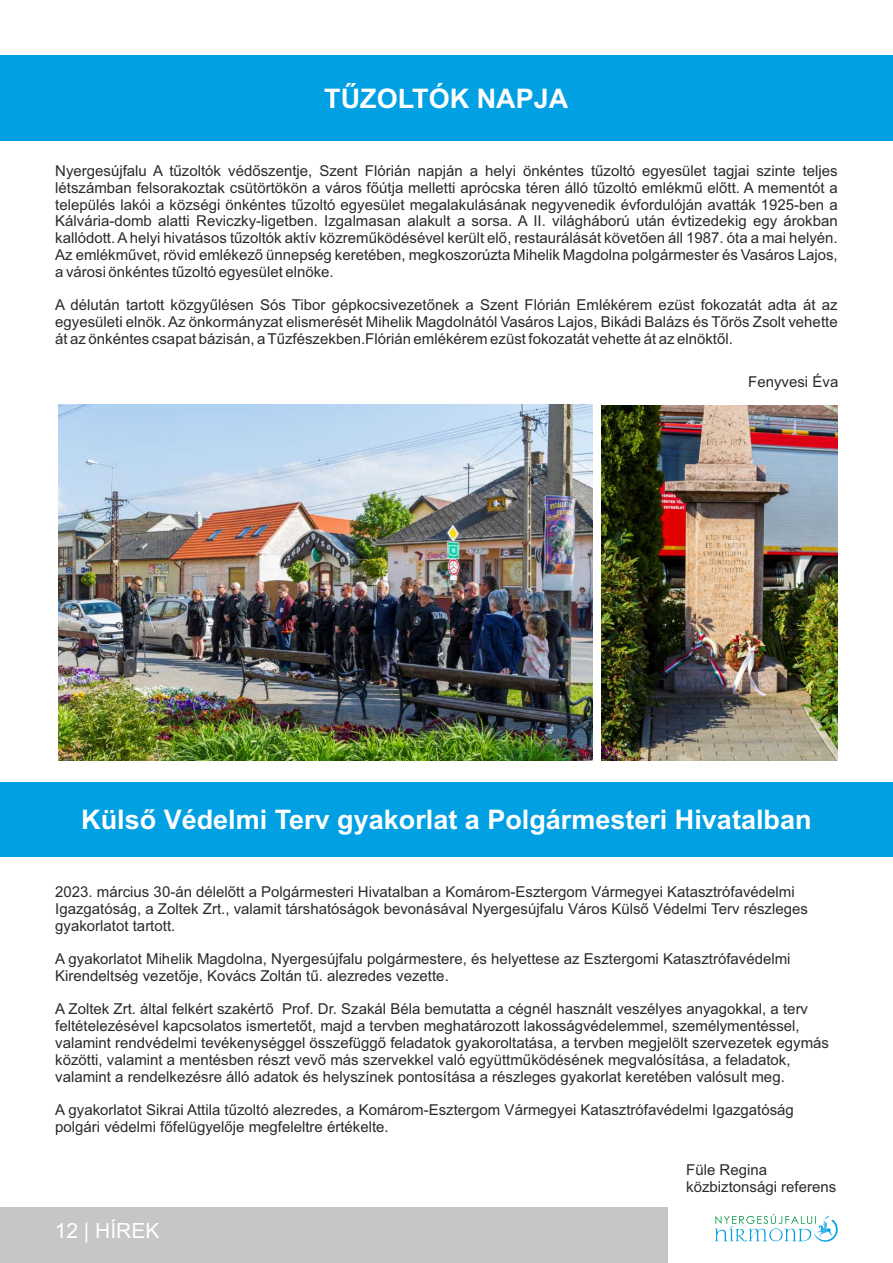
<style>
.page{position:relative;width:893px;height:1263px;background:#fff}
.page>*{position:absolute;margin:0;border:0;box-sizing:border-box;transform-origin:0 0}
.t1{font:700 27px "Arial";color:#fefefe}
.t2{font:21px "Arial";color:#fefefe}
.t3{font:15px/16.8px "Arial";color:#2b2a29}
</style>
<div class="page">
<div style="left:0;top:1208px;width:668px;height:55px;background:#c5c6c6"></div>
<svg style="left:715px;top:1214px;width:123px;height:28px"></svg>
<div style="left:0;top:55px;width:893px;height:85px;background:#00a0e3"></div>
<img style="left:601px;top:406px;width:237px;height:354px">
<img style="left:58px;top:404px;width:534px;height:356px">
<div style="left:0;top:782px;width:893px;height:75px;background:#00a0e3"></div>
<h1 class="t1" style="left:324px;top:88px;width:245px">TŰZOLTÓK NAPJA</h1>
<p class="t3" style="left:55px;top:164px;width:784px;text-align:justify">Nyergesújfalu A tűzoltók védőszentje, Szent Flórián napján a helyi önkéntes tűzoltó egyesület tagjai szinte teljes létszámban felsorakoztak csütörtökön a város főútja melletti aprócska téren álló tűzoltó emlékmű előtt. A mementót a település lakói a községi önkéntes tűzoltó egyesület megalakulásának negyvenedik évfordulóján avatták 1925-ben a Kálvária-domb alatti Reviczky-ligetben. Izgalmasan alakult a sorsa. A II. világháború után évtizedekig egy árokban kallódott. Ahelyi hivatásos tűzoltók aktív közreműködésével került elő, restaurálását követően áll 1987. óta a mai helyén.<br>Az emlékművet, rövid emlékező ünnepség keretében, megkoszorúzta Mihelik Magdolna polgármester és Vasáros Lajos, a városi önkéntes tűzoltó egyesület elnöke.</p>
<p class="t3" style="left:55px;top:298px;width:784px;text-align:justify">A délután tartott közgyűlésen Sós Tibor gépkocsivezetőnek a Szent Flórián Emlékérem ezüst fokozatát adta át az egyesületi elnök. Az önkormányzat elismerését Mihelik Magdolnától Vasáros Lajos, Bikádi Balázs és Tőrös Zsolt vehette át az önkéntes csapat bázisán, a Tűzfészekben.Flórián emlékérem ezüst fokozatát vehette át az elnöktől.</p>
<p class="t3" style="left:748px;top:374px;width:92px">Fenyvesi Éva</p>
<h1 class="t1" style="left:81px;top:809px;width:732px">Külső Védelmi Terv gyakorlat a Polgármesteri Hivatalban</h1>
<p class="t3" style="left:55px;top:885px;width:754px">2023. március 30-án délelőtt a Polgármesteri Hivatalban a Komárom-Esztergom Vármegyei Katasztrófavédelmi<br>Igazgatóság, a Zoltek Zrt., valamit társhatóságok bevonásával Nyergesújfalu Város Külső Védelmi Terv részleges gyakorlatot tartott.</p>
<p class="t3" style="left:55px;top:952px;width:737px">A gyakorlatot Mihelik Magdolna, Nyergesújfalu polgármestere, és helyettese az Esztergomi Katasztrófavédelmi<br>Kirendeltség vezetője, Kovács Zoltán tű. alezredes vezette.</p>
<p class="t3" style="left:55px;top:1002px;width:775px">A Zoltek Zrt. által felkért szakértő Prof. Dr. Szakál Béla bemutatta a cégnél használt veszélyes anyagokkal, a terv feltételezésével kapcsolatos ismertetőt, majd a tervben meghatározott lakosságvédelemmel, személymentéssel, valamint rendvédelmi tevékenységgel összefüggő feladatok gyakoroltatása, a tervben megjelölt szervezetek egymás közötti, valamint a mentésben részt vevő más szervekkel való együttműködésének megvalósítása, a feladatok, valamint a rendelkezésre álló adatok és helyszínek pontosítása a részleges gyakorlat keretében valósult meg.</p>
<p class="t3" style="left:55px;top:1103px;width:740px">A gyakorlatot Sikrai Attila tűzoltó alezredes, a Komárom-Esztergom Vármegyei Katasztrófavédelmi Igazgatóság polgári védelmi főfelügyelője megfeleltre értékelte.</p>
<p class="t3" style="left:686px;top:1162px;width:152px">Füle Regina közbiztonsági referens</p>
<h2 class="t2" style="left:55px;top:1223px;width:106px">12 | HÍREK</h2>
</div>
